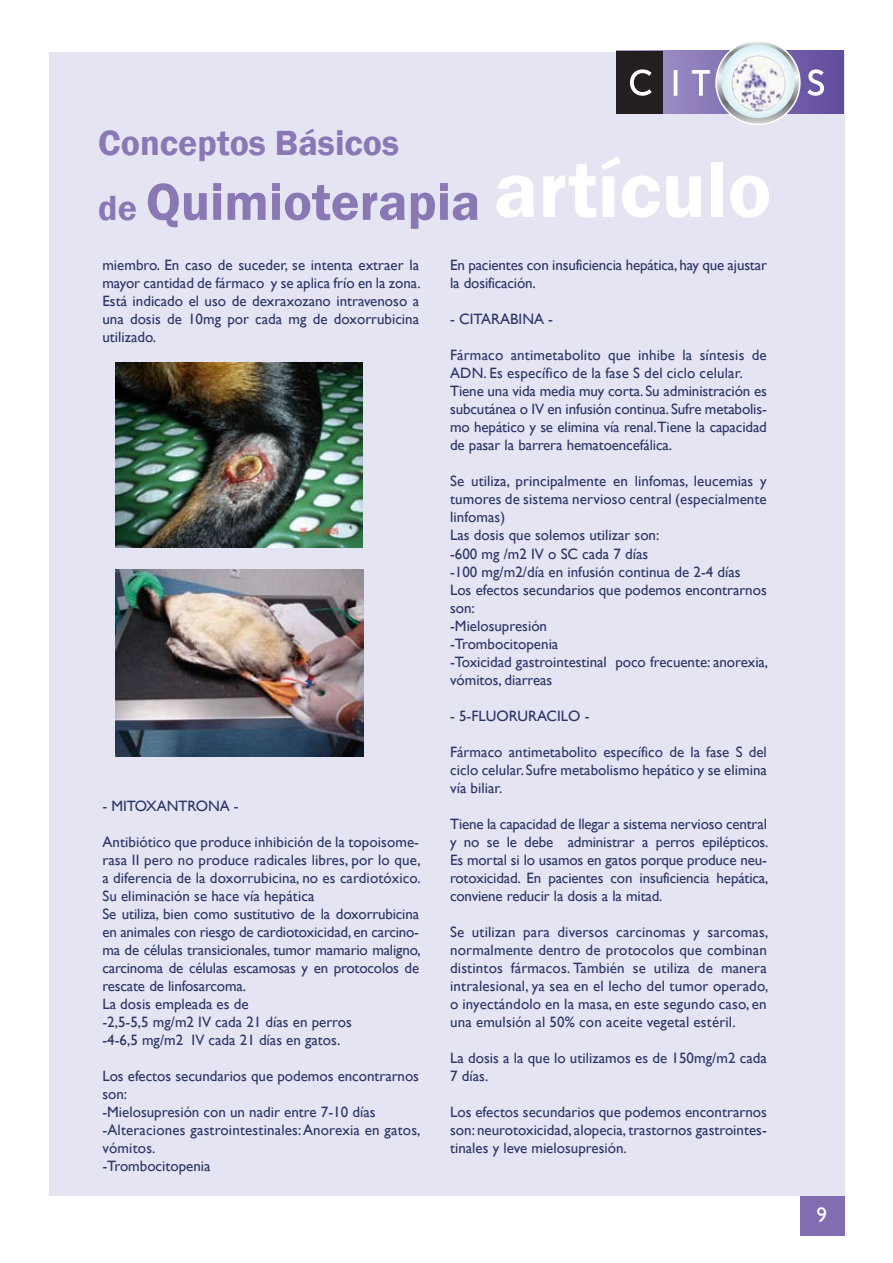
<style>
.page{position:relative;width:893px;height:1263px;background:#fff}
.page>*{position:absolute;margin:0;border:0;box-sizing:border-box;transform-origin:0 0}
.t1{font:600 82.2px "Franklin Gothic";color:#fff}
.t2{font:600 54px "Franklin Gothic";color:#8978b4}
.t3{font:600 36px "Franklin Gothic";color:#8978b4}
.t4{font:21px "Gill Sans";color:#fff}
.t5{font:15px/18px "Gill Sans";color:#2b3566}
.s1{font-size:36px}
</style>
<div class="page">
<div style="left:50px;top:52px;width:794px;height:1144px;background:#e4e4f2"></div>
<div style="left:800px;top:1196px;width:44px;height:39px;background:#816daf"></div>
<svg style="left:617px;top:51px;width:227px;height:63px;background:#7f6db0"></svg>
<svg style="left:716px;top:41px;width:84px;height:83px"></svg>
<div style="left:715px;top:40px;width:86px;height:85px;border:2px solid #fff;border-radius:50%"></div>
<svg style="left:721px;top:45px;width:74px;height:73px"></svg>
<img style="left:728px;top:53px;width:60px;height:61px">
<div style="left:616px;top:51px;width:47px;height:62px;background:#231f20"></div>
<svg style="left:807px;top:69px;width:17px;height:27px"></svg>
<svg style="left:630px;top:69px;width:22px;height:27px"></svg>
<svg style="left:674px;top:70px;width:3px;height:26px"></svg>
<svg style="left:692px;top:70px;width:18px;height:26px"></svg>
<img style="left:115px;top:362px;width:247px;height:185px">
<img style="left:115px;top:570px;width:249px;height:186px">
<p class="t3" style="left:98px;top:121px;width:302px">Conceptos Básicos</p>
<p class="t2" style="left:98px;top:169px;width:384px"><span class="s1">de</span> Quimioterapia</p>
<p class="t5" style="left:450px;top:256px;width:318px">En pacientes con insuficiencia hepática, hay que ajustar la dosificación.</p>
<p class="t5" style="left:450px;top:310px;width:104px">- CITARABINA -</p>
<p class="t5" style="left:450px;top:346px;width:318px">Fármaco antimetabolito que inhibe la síntesis de ADN. Es específico de la fase S del ciclo celular.<br>Tiene una vida media muy corta. Su administración es subcutánea o IV en infusión continua. Sufre metabolis&shy;mo hepático y se elimina vía renal. Tiene la capacidad de pasar la barrera hematoencefálica.</p>
<p class="t5" style="left:450px;top:472px;width:320px">Se utiliza, principalmente en linfomas, leucemias y tumores de sistema nervioso central (especialmente linfomas)<br>Las dosis que solemos utilizar son:<br>-600 mg /m2 IV o SC cada 7 días<br>-100 mg/m2/día en infusión continua de 2-4 días<br>Los efectos secundarios que podemos encontrarnos son:<br>-Mielosupresión<br>-Trombocitopenia<br>-Toxicidad gastrointestinal poco frecuente: anorexia, vómitos, diarreas</p>
<p class="t5" style="left:450px;top:706px;width:141px">- 5-FLUORURACILO -</p>
<p class="t5" style="left:450px;top:742px;width:318px;text-align:justify">Fármaco antimetabolito específico de la fase S del ciclo celular. Sufre metabolismo hepático y se elimina vía biliar.</p>
<p class="t5" style="left:450px;top:814px;width:320px;text-align:justify">Tiene la capacidad de llegar a sistema nervioso central y no se le debe administrar a perros epilépticos.<br>Es mortal si lo usamos en gatos porque produce neu&shy;rotoxicidad. En pacientes con insuficiencia hepática, conviene reducir la dosis a la mitad.</p>
<p class="t5" style="left:450px;top:922px;width:320px;text-align:justify">Se utilizan para diversos carcinomas y sarcomas, normalmente dentro de protocolos que combinan distintos fármacos. También se utiliza de manera intralesional, ya sea en el lecho del tumor operado, o inyectándolo en la masa, en este segundo caso, en una emulsión al 50% con aceite vegetal estéril.</p>
<p class="t5" style="left:450px;top:1048px;width:318px">La dosis a la que lo utilizamos es de 150mg/m2 cada<br>7 días.</p>
<p class="t5" style="left:450px;top:1102px;width:318px;text-align:justify">Los efectos secundarios que podemos encontrarnos son: neurotoxicidad, alopecia, trastornos gastrointes&shy;tinales y leve mielosupresión.</p>
<p class="t1" style="left:494px;top:139px;width:279px">artículo</p>
<p class="t5" style="left:102px;top:256px;width:320px;text-align:justify">miembro. En caso de suceder, se intenta extraer la mayor cantidad de fármaco y se aplica frío en la zona.<br>Está indicado el uso de dexraxozano intravenoso a una dosis de 10mg por cada mg de doxorrubicina utilizado.</p>
<p class="t5" style="left:102px;top:796px;width:138px">- MITOXANTRONA -</p>
<p class="t5" style="left:102px;top:832px;width:320px">Antibiótico que produce inhibición de la topoisome&shy;rasa II pero no produce radicales libres, por lo que, a diferencia de la doxorrubicina, no es cardiotóxico.<br>Su eliminación se hace vía hepática<br>Se utiliza, bien como sustitutivo de la doxorrubicina en animales con riesgo de cardiotoxicidad, en carcino&shy;ma de células transicionales, tumor mamario maligno, carcinoma de células escamosas y en protocolos de rescate de linfosarcoma.<br>La dosis empleada es de<br>-2,5-5,5 mg/m2 IV cada 21 días en perros<br>-4-6,5 mg/m2 IV cada 21 días en gatos.</p>
<p class="t5" style="left:102px;top:1066px;width:320px">Los efectos secundarios que podemos encontrarnos son:<br>-Mielosupresión con un nadir entre 7-10 días -Alteraciones gastrointestinales: Anorexia en gatos, vómitos.<br>-Trombocitopenia</p>
<p class="t4" style="left:816px;top:1203px;width:12px">9</p>
</div>
